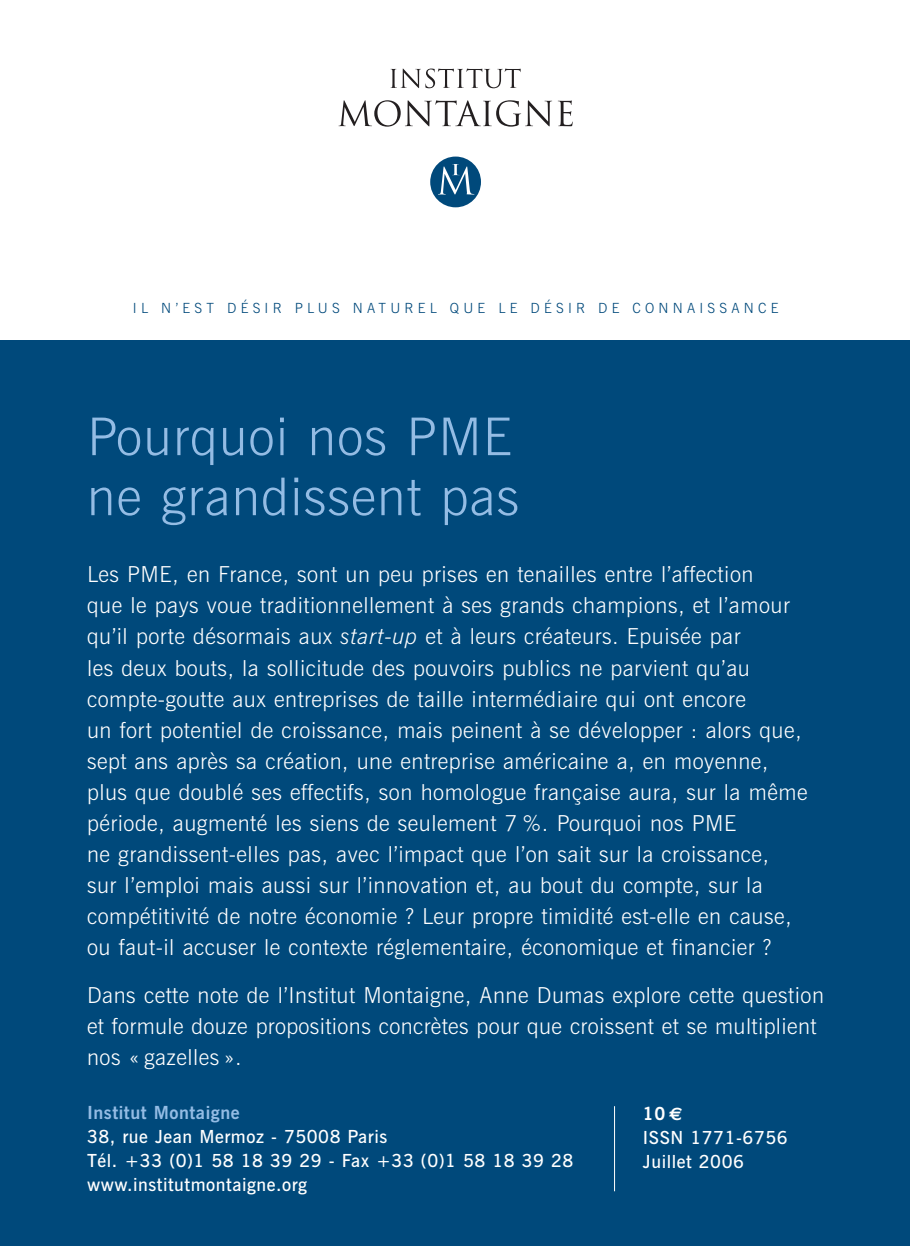
<style>
.page{position:relative;width:910px;height:1246px;background:#fff}
.page>*{position:absolute;margin:0;border:0;box-sizing:border-box;transform-origin:0 0}
.t1{font:300 52px/60px "News Gothic BT";letter-spacing:.025em;color:#94bce4}
.t2{font:300 22px/31px "News Gothic BT";letter-spacing:.025em;color:#fff}
.t3{font:600 18px/24px "News Gothic BT";letter-spacing:.03em;color:#fff}
.t4{font:700 18px "News Gothic BT";letter-spacing:.03em;color:#94bce4}
.t5{font:300 14px "News Gothic BT";letter-spacing:.305em;color:#00497b}
.s1{font-style:italic}
.s2{font-weight:700}
.s3{font-family:"Euro Sans";font-weight:700}
</style>
<div class="page">
<img style="left:909px;top:340px;width:1px;height:905px">
<svg style="left:390px;top:69px;width:130px;height:19px"></svg>
<svg style="left:338px;top:100px;width:214px;height:27px"></svg>
<svg style="left:558px;top:100px;width:14px;height:26px"></svg>
<div style="left:430px;top:156px;width:51px;height:51px;background:#00497b;border-radius:50%"></div>
<svg style="left:439px;top:164px;width:35px;height:30px"></svg>
<div style="left:0;top:340px;width:909px;height:905px;background:#00497b"></div>
<hr style="left:614px;top:1106px;width:1px;height:85px;background:#fff">
<p class="t5" style="left:133px;top:303px;width:647px">IL N’EST DÉSIR PLUS NATUREL QUE LE DÉSIR DE CONNAISSANCE</p>
<h1 class="t1" style="left:87px;top:412px;width:433px">Pourquoi nos PME ne grandissent pas</h1>
<p class="t2" style="left:87px;top:561px;width:722px">Les PME, en France, sont un peu prises en tenailles entre l’affection<br>que le pays voue traditionnellement à ses grands champions, et l’amour qu’il porte désormais aux <span class="s1">start-up</span> et à leurs créateurs. Epuisée par<br>les deux bouts, la sollicitude des pouvoirs publics ne parvient qu’au compte-goutte aux entreprises de taille intermédiaire qui ont encore<br>un fort potentiel de croissance, mais peinent à se développer : alors que, sept ans après sa création, une entreprise américaine a, en moyenne, plus que doublé ses effectifs, son homologue française aura, sur la même période, augmenté les siens de seulement 7 %. Pourquoi nos PME<br>ne grandissent-elles pas, avec l’impact que l’on sait sur la croissance,<br>sur l’emploi mais aussi sur l’innovation et, au bout du compte, sur la compétitivité de notre économie ? Leur propre timidité est-elle en cause, ou faut-il accuser le contexte réglementaire, économique et financier ?</p>
<p class="t2" style="left:87px;top:981px;width:738px">Dans cette note de l’Institut Montaigne, Anne Dumas explore cette question et formule douze propositions concrètes pour que croissent et se multiplient nos « gazelles ».</p>
<p class="t4" style="left:87px;top:1106px;width:154px">Institut Montaigne</p>
<p class="t3" style="left:87px;top:1126px;width:488px">38, rue Jean Mermoz - 75008 Paris<br>Tél. +33 (0)1 58 18 39 29 - Fax +33 (0)1 58 18 39 28 www.institutmontaigne.org</p>
<p class="t3" style="left:643px;top:1103px;width:146px"><span class="s2">10</span><span class="s3">€<br></span>ISSN 1771-6756<br>Juillet 2006</p>
</div>
